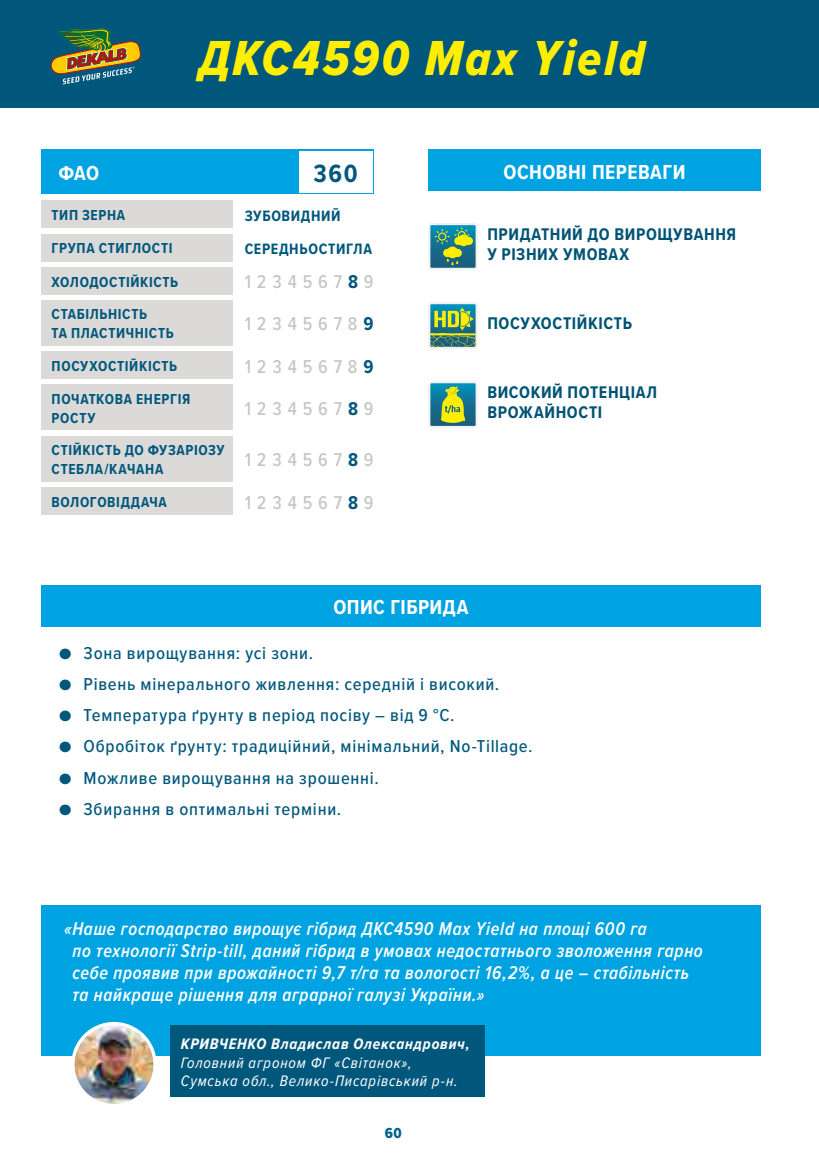
<style>
.page{position:relative;width:819px;height:1166px;background:#fff}
.page>*{position:absolute;margin:0;border:0;box-sizing:border-box;transform-origin:0 0}
.t1{font:50.93px "Proxima Nova Cond Extrabld It";letter-spacing:.055em;color:#fe0}
.t2{font:700 25.9px "Proxima Nova Cond";color:#00577c}
.t3{font:700 21px "Proxima Nova Cond";letter-spacing:.02em;color:#fff}
.t4{font:italic 600 19.25px/22.1px "Proxima Nova Cond";letter-spacing:.035em;color:#fff;scale:.95 1}
.t5{font:500 19.25px "Proxima Nova Cond";letter-spacing:.305em;color:#c6c5c2}
.t6{font:500 17.85px "Proxima Nova Cond";letter-spacing:.04em;color:#00577c;scale:1.05 1}
.t7{font:700 17.5px/19.8px "Proxima Nova Cond";letter-spacing:.035em;color:#005375}
.t8{font:italic 15.75px/18.9px "Proxima Nova Cond";letter-spacing:.055em;color:#fff}
.t9{font:italic 700 15.75px "Proxima Nova Cond";letter-spacing:.05em;color:#fff}
.t10{font:700 15.58px/33.1px "Proxima Nova Cond";letter-spacing:.04em;color:#00577c}
.t11{font:700 15.05px/32.9px "Proxima Nova Cond";letter-spacing:.04em;color:#00577c}
.t12{font:15.05px "Proxima Nova Cond Extrabld";color:#00638e}
.s1{font-weight:700;color:#00577c}
.s2{font-weight:400}
</style>
<div class="page">
<svg style="left:428px;top:381px;width:50px;height:47px"></svg>
<svg style="left:428px;top:223px;width:50px;height:47px"></svg>
<svg style="left:428px;top:302px;width:50px;height:47px"></svg>
<div style="left:0;top:0;width:819px;height:108px;background:#00577c"></div>
<svg style="left:51px;top:28px;width:90px;height:56px"></svg>
<div style="left:428px;top:150px;width:332px;height:41px;background:#00a3e2"></div>
<div style="left:41px;top:585px;width:719px;height:42px;background:#00a3e2"></div>
<div style="left:41px;top:149px;width:332px;height:45px;background:#00a3e2"></div>
<div style="left:41px;top:201px;width:191px;height:27px;background:#d5d4d2"></div>
<div style="left:41px;top:234px;width:191px;height:27px;background:#d5d4d2"></div>
<div style="left:41px;top:267px;width:191px;height:27px;background:#d5d4d2"></div>
<div style="left:41px;top:300px;width:191px;height:46px;background:#d5d4d2"></div>
<div style="left:41px;top:351px;width:191px;height:28px;background:#d5d4d2"></div>
<div style="left:41px;top:384px;width:191px;height:46px;background:#d5d4d2"></div>
<div style="left:41px;top:436px;width:191px;height:46px;background:#d5d4d2"></div>
<div style="left:41px;top:487px;width:191px;height:28px;background:#d5d4d2"></div>
<div style="left:41px;top:905px;width:719px;height:150px;background:#00a3e2"></div>
<div style="left:170px;top:1026px;width:314px;height:71px;background:#00577c"></div>
<svg style="left:73px;top:1023px;width:82px;height:82px"></svg>
<img style="left:74px;top:1025px;width:79px;height:79px;border-radius:40px">
<div style="left:71px;top:1022px;width:86px;height:85px;border:3px solid #fff;border-radius:50%"></div>
<div style="left:299px;top:151px;width:73px;height:41px;background:#fff"></div>
<h1 class="t1" style="left:199px;top:21px;width:447px">ДКС4590 Max Yield</h1>
<p class="t3" style="left:58px;top:157px;width:42px">ФАО</p>
<p class="t11" style="left:52px;top:199px;width:128px">ТИП ЗЕРНА<br>ГРУПА СТИГЛОСТІ<br>ХОЛОДОСТІЙКІСТЬ<br>СТАБІЛЬНІСТЬ</p>
<p class="t11" style="left:52px;top:317px;width:140px">ТА ПЛАСТИЧНІСТЬ<br>ПОСУХОСТІЙКІСТЬ<br>ПОЧАТКОВА ЕНЕРГІЯ</p>
<p class="t11" style="left:52px;top:401px;width:174px;line-height:32.2px">РОСТУ<br>СТІЙКІСТЬ ДО ФУЗАРІОЗУ</p>
<p class="t11" style="left:52px;top:453px;width:117px">СТЕБЛА/КАЧАНА<br>ВОЛОГОВІДДАЧА</p>
<h2 class="t2" style="left:313px;top:154px;width:46px">360</h2>
<p class="t10" style="left:245px;top:199px;width:129px">ЗУБОВИДНИЙ<br>СЕРЕДНЬОСТИГЛА</p>
<p class="t5" style="left:245px;top:268px;width:130px">1234567<span class="s1">8</span>9</p>
<p class="t5" style="left:245px;top:310px;width:130px">12345678<span class="s1">9</span></p>
<p class="t5" style="left:245px;top:352px;width:130px">12345678<span class="s1">9</span></p>
<p class="t5" style="left:245px;top:394px;width:130px">1234567<span class="s1">8</span>9</p>
<p class="t5" style="left:245px;top:446px;width:130px">1234567<span class="s1">8</span>9</p>
<p class="t5" style="left:245px;top:488px;width:130px">1234567<span class="s1">8</span>9</p>
<p class="t3" style="left:503px;top:156px;width:183px">ОСНОВНІ ПЕРЕВАГИ</p>
<p class="t7" style="left:487px;top:224px;width:250px">ПРИДАТНИЙ ДО ВИРОЩУВАННЯ<br>У РІЗНИХ УМОВАХ</p>
<p class="t7" style="left:487px;top:313px;width:146px">ПОСУХОСТІЙКІСТЬ</p>
<p class="t7" style="left:487px;top:382px;width:171px">ВИСОКИЙ ПОТЕНЦІАЛ<br>ВРОЖАЙНОСТІ</p>
<p class="t3" style="left:333px;top:592px;width:136px">ОПИС ГІБРИДА</p>
<p class="t6" style="left:59px;top:639px;width:244px"><span class="s2">●</span> Зона вирощування: усі зони.</p>
<p class="t6" style="left:59px;top:671px;width:421px"><span class="s2">●</span> Рівень мінерального живлення: середній і високий.</p>
<p class="t6" style="left:59px;top:702px;width:378px"><span class="s2">●</span> Температура ґрунту в період посіву – від 9 °С.</p>
<p class="t6" style="left:59px;top:733px;width:453px"><span class="s2">●</span> Обробіток ґрунту: традиційний, мінімальний, No-Tillage.</p>
<p class="t6" style="left:59px;top:764px;width:306px"><span class="s2">●</span> Можливе вирощування на зрошенні.</p>
<p class="t6" style="left:59px;top:796px;width:270px"><span class="s2">●</span> Збирання в оптимальні терміни.</p>
<p class="t4" style="left:72px;top:917px;width:665px;text-indent:-8px">«Наше господарство вирощує гібрид ДКС4590 Max Yield на площі 600 га<br>по технології Strip-till, даний гібрид в умовах недостатнього зволоження гарно себе проявив при врожайності 9,7 т/га та вологості 16,2%, а це – стабільність та найкраще рішення для аграрної галузі України.»</p>
<p class="t9" style="left:181px;top:1032px;width:290px">КРИВЧЕНКО Владислав Олександрович,</p>
<p class="t8" style="left:181px;top:1052px;width:278px">Головний агроном ФГ «Світанок»,<br>Сумська обл., Велико-Писарівський р-н.</p>
<p class="t12" style="left:385px;top:1122px;width:19px">60</p>
</div>
